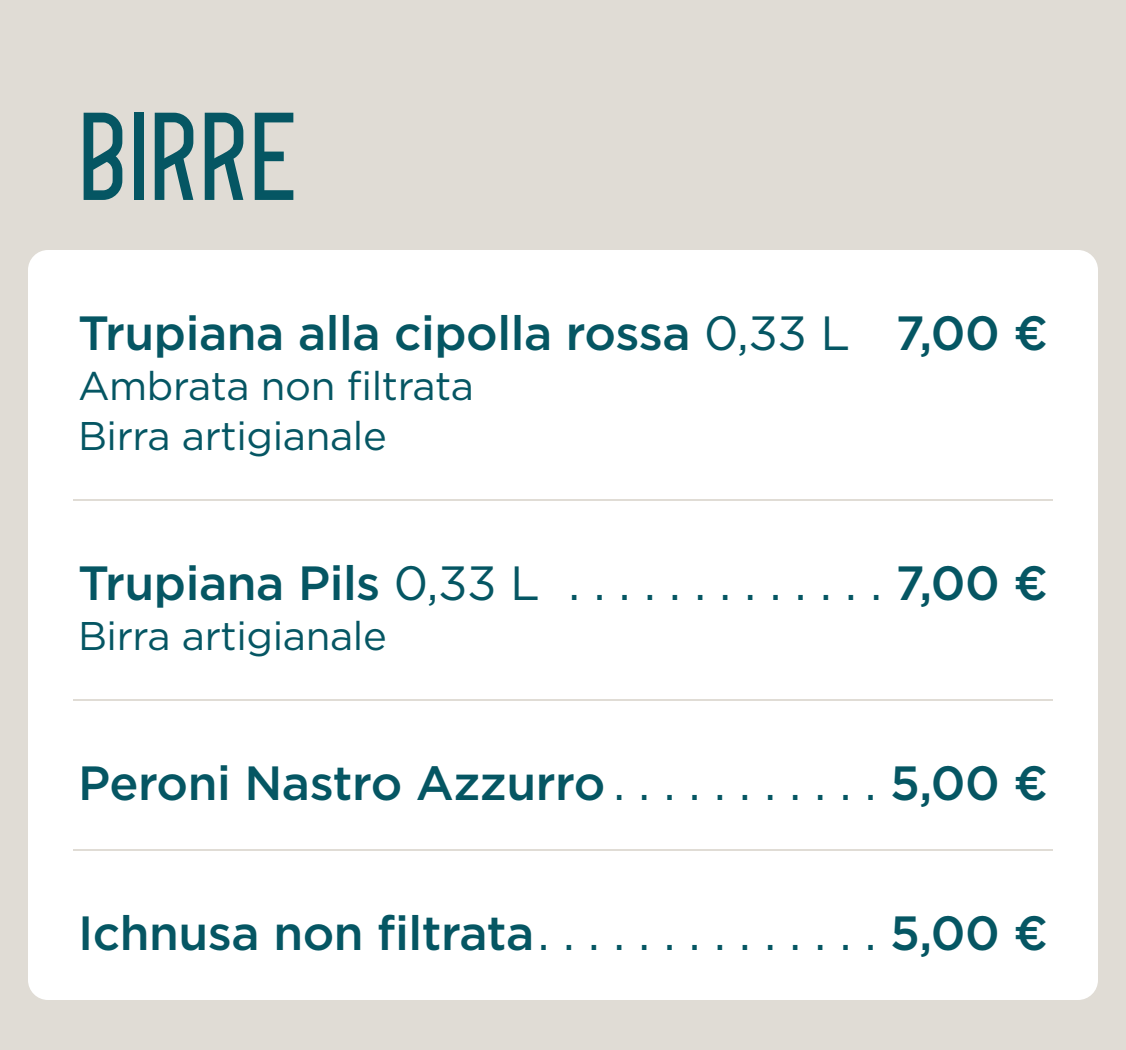
<style>
.page{position:relative;width:1126px;height:1050px;background:#e0dcd5}
.page>*{position:absolute;margin:0;border:0;box-sizing:border-box;transform-origin:0 0}
.t1{font:500 125px "Alpha";color:#055663}
.t2{font:500 48px "Gotham";letter-spacing:-.01em;color:#055663}
.t3{font:48px "Gotham";color:#055663}
.t4{font:40px/50px "Gotham";letter-spacing:-.01em;color:#055663}
.s1{font-weight:400}
.s2{font-weight:500}
</style>
<div class="page">
<div style="left:28px;top:250px;width:1070px;height:750px;background:#fff;border-radius:20px"></div>
<hr style="left:73px;top:499px;width:980px;height:2px;background:#e0dcd5">
<hr style="left:73px;top:699px;width:980px;height:2px;background:#e0dcd5">
<hr style="left:73px;top:849px;width:980px;height:2px;background:#e0dcd5">
<h1 class="t1" style="left:78px;top:78px;width:223px">BIRRE</h1>
<p class="t2" style="left:78px;top:302px;width:972px">Trupiana alla cipolla rossa <span class="s1">0,33 L</span> 7,00 €</p>
<p class="t4" style="left:78px;top:360px;width:398px">Ambrata non filtrata<br>Birra artigianale</p>
<p class="t3" style="left:78px;top:552px;width:972px"><span class="s2">Trupiana Pils</span> 0,33 L . . . . . . . . . . . . . <span class="s2">7,00 €</span></p>
<p class="t4" style="left:78px;top:610px;width:310px">Birra artigianale</p>
<p class="t2" style="left:78px;top:752px;width:972px">Peroni Nastro Azzurro <span class="s1">. . . . . . . . . . .</span> 5,00 €</p>
<p class="t2" style="left:78px;top:902px;width:972px">Ichnusa non filtrata<span class="s1">. . . . . . . . . . . . . .</span> 5,00 €</p>
</div>
